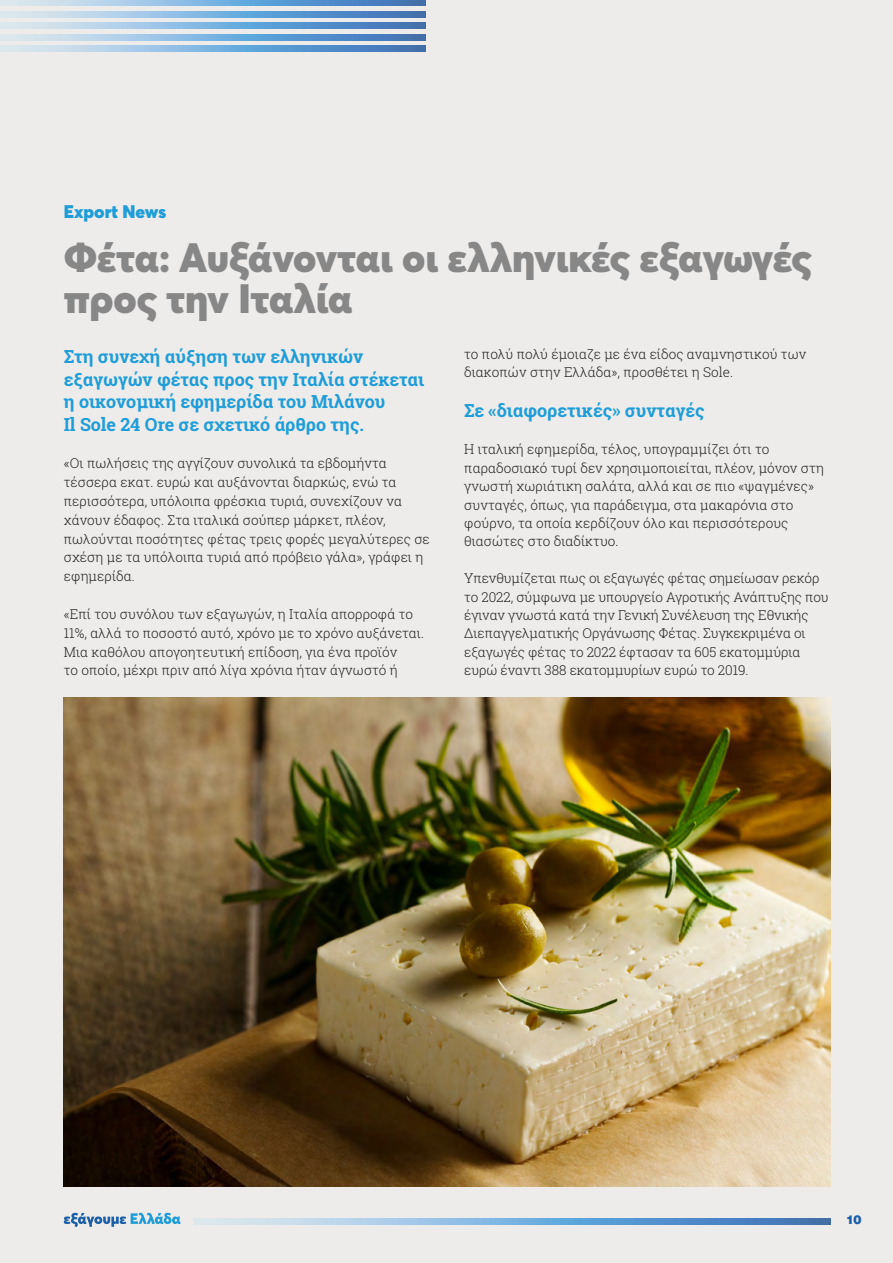
<style>
.page{position:relative;width:893px;height:1263px;background:#edeceb}
.page>*{position:absolute;margin:0;border:0;box-sizing:border-box;transform-origin:0 0}
.t1{font:900 40.5px/40.5px "Averta";letter-spacing:-.005em;color:#888787}
.t2{font:700 18px/22.5px "Roboto Slab";letter-spacing:-.005em;color:#1e9dd8}
.t3{font:900 18px "Averta";color:#1e9dd8}
.t4{font:300 13.5px/18.5px "Roboto Slab";letter-spacing:.005em;color:#231f20}
.t5{font:900 12px "UB Helvetica";color:#1b5fa9}
</style>
<div class="page">
<svg style="left:0;top:0;width:426px;height:6px;background:#83b0d9"></svg>
<svg style="left:0;top:23px;width:426px;height:6px;background:#83b0d9"></svg>
<svg style="left:0;top:46px;width:426px;height:5px;background:#83b0d9"></svg>
<svg style="left:0;top:11px;width:426px;height:6px;background:#83b0d9"></svg>
<svg style="left:0;top:34px;width:426px;height:6px;background:#83b0d9"></svg>
<svg style="left:64px;top:1213px;width:117px;height:14px"></svg>
<svg style="left:194px;top:1219px;width:637px;height:5px;background:#83b0d9"></svg>
<img style="left:64px;top:697px;width:767px;height:489px">
<h2 class="t3" style="left:64px;top:200px;width:104px">Export News</h2>
<h1 class="t1" style="left:64px;top:237px;width:750px">Φέτα: Αυξάνονται οι ελληνικές εξαγωγές προς την Ιταλία</h1>
<h2 class="t2" style="left:64px;top:345px;width:362px">Στη συνεχή αύξηση των ελληνικών εξαγωγών φέτας προς την Ιταλία στέκεται η οικονομική εφημερίδα του Μιλάνου<br>Il Sole 24 Ore σε σχετικό άρθρο της.</h2>
<p class="t4" style="left:64px;top:454px;width:368px;line-height:18.9px">«Οι πωλήσεις της αγγίζουν συνολικά τα εβδομήντα τέσσερα εκατ. ευρώ και αυξάνονται διαρκώς, ενώ τα περισσότερα, υπόλοιπα φρέσκια τυριά, συνεχίζουν να χάνουν έδαφος. Στα ιταλικά σούπερ μάρκετ, πλέον, πωλούνται ποσότητες φέτας τρεις φορές μεγαλύτερες σε σχέση με τα υπόλοιπα τυριά από πρόβειο γάλα», γράφει η εφημερίδα.</p>
<p class="t4" style="left:64px;top:604px;width:362px;line-height:18.9px">«Επί του συνόλου των εξαγωγών, η Ιταλία απορροφά το 11%, αλλά το ποσοστό αυτό, χρόνο με το χρόνο αυξάνεται.<br>Μια καθόλου απογοητευτική επίδοση, για ένα προϊόν<br>το οποίο, μέχρι πριν από λίγα χρόνια ήταν άγνωστό ή</p>
<p class="t4" style="left:464px;top:344px;width:344px">το πολύ πολύ έμοιαζε με ένα είδος αναμνηστικού των διακοπών στην Ελλάδα», προσθέτει η Sole.</p>
<h2 class="t2" style="left:464px;top:399px;width:242px">Σε «διαφορετικές» συνταγές</h2>
<p class="t4" style="left:464px;top:440px;width:361px">Η ιταλική εφημερίδα, τέλος, υπογραμμίζει ότι το παραδοσιακό τυρί δεν χρησιμοποιείται, πλέον, μόνον στη γνωστή χωριάτικη σαλάτα, αλλά και σε πιο «ψαγμένες» συνταγές, όπως, για παράδειγμα, στα μακαρόνια στο φούρνο, τα οποία κερδίζουν όλο και περισσότερους θιασώτες στο διαδίκτυο.</p>
<p class="t4" style="left:464px;top:569px;width:366px">Υπενθυμίζεται πως οι εξαγωγές φέτας σημείωσαν ρεκόρ το 2022, σύμφωνα με υπουργείο Αγροτικής Ανάπτυξης που έγιναν γνωστά κατά την Γενική Συνέλευση της Εθνικής Διεπαγγελματικής Οργάνωσης Φέτας. Συγκεκριμένα οι εξαγωγές φέτας το 2022 έφτασαν τα 605 εκατομμύρια ευρώ έναντι 388 εκατομμυρίων ευρώ το 2019.</p>
<p class="t5" style="left:846px;top:1212px;width:17px">10</p>
</div>
